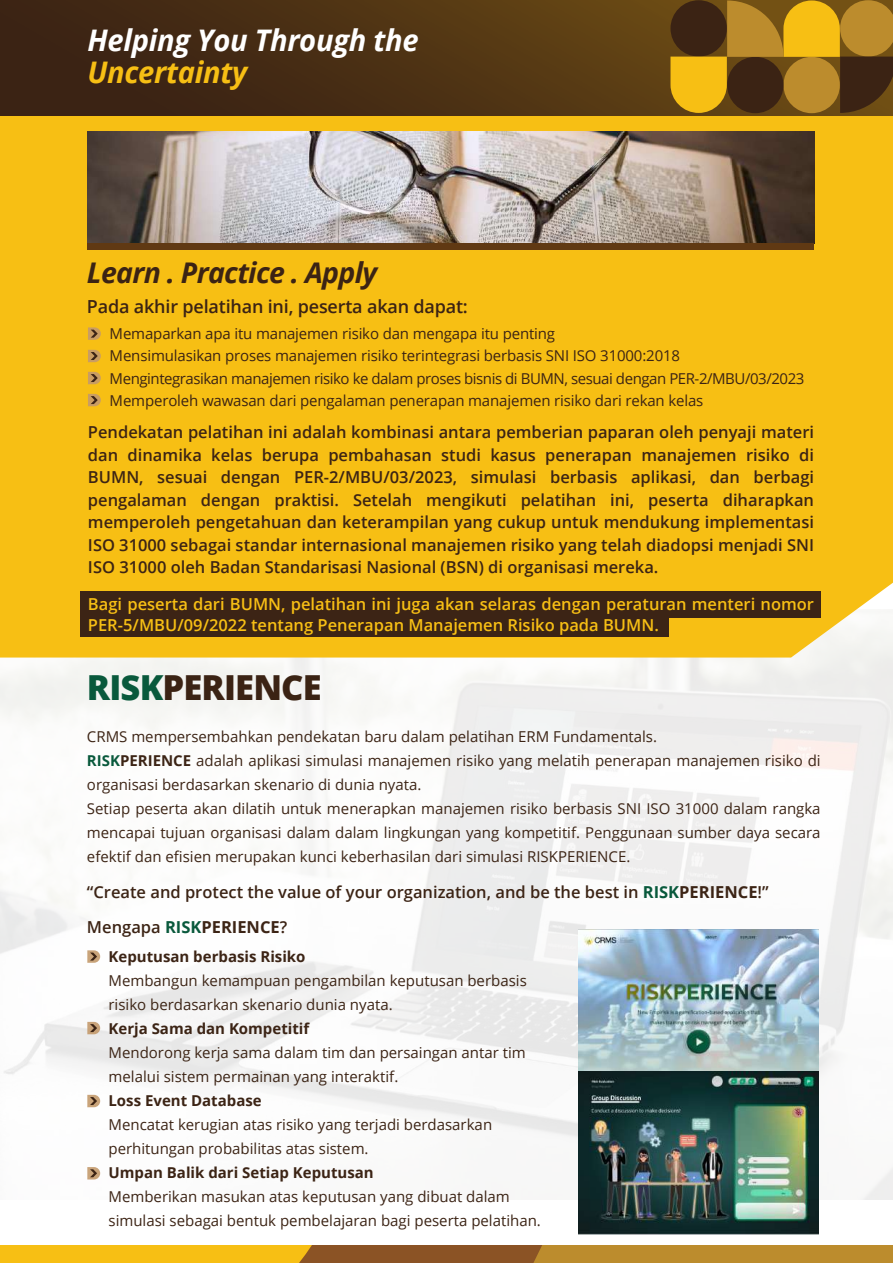
<style>
.page{position:relative;width:893px;height:1263px;background:#fff}
.page>*{position:absolute;margin:0;border:0;box-sizing:border-box;transform-origin:0 0}
.t1{font:800 34.5px "Open Sans";letter-spacing:-.025em;color:#3b2314}
.t2{font:italic 700 29.7px "Open Sans";letter-spacing:-.01em;color:#fff}
.t3{font:italic 700 29.7px "Open Sans";letter-spacing:-.01em;color:#f7bf14}
.t4{font:italic 700 28.5px "Open Sans";letter-spacing:-.025em;color:#3b2314}
.t5{font:600 18px "Open Sans";letter-spacing:-.01em;color:#3b2314}
.t6{font:600 16.5px/22.5px "Open Sans";color:#3c2415;text-align:justify}
.t7{font:600 16.5px/21px "Open Sans";color:#f7bf14}
.t8{font:15px/24px "Open Sans";color:#3c2415}
.t9{font:15px/22.5px "Open Sans";letter-spacing:-.01em;color:#3b2314}
.t10{font:700 15px "Open Sans";color:#3c2415}
.s1{color:#09593c}
.s2{font-weight:700;color:#09593c}
.s3{font-weight:700}
</style>
<div class="page">
<img style="left:0;top:657px;width:893px;height:542px">
<div style="left:0;top:116px;width:893px;height:541px;background:#f7bf14"></div>
<div style="left:0;top:0;width:893px;height:116px;background:linear-gradient(to right,#371f14,#6c4c14)"></div>
<svg style="left:670px;top:0;width:223px;height:113px;background:#946c1b"></svg>
<svg style="left:0;top:1245px;width:893px;height:18px;background:#c38e22"></svg>
<svg style="left:88px;top:327px;width:13px;height:13px"></svg>
<svg style="left:88px;top:350px;width:13px;height:12px"></svg>
<svg style="left:88px;top:372px;width:13px;height:12px"></svg>
<svg style="left:88px;top:394px;width:13px;height:12px"></svg>
<svg style="left:87px;top:950px;width:13px;height:13px"></svg>
<svg style="left:87px;top:1022px;width:13px;height:12px"></svg>
<svg style="left:87px;top:1095px;width:13px;height:12px"></svg>
<svg style="left:87px;top:1167px;width:13px;height:12px"></svg>
<img style="left:87px;top:131px;width:727px;height:112px">
<div style="left:87px;top:243px;width:727px;height:7px;background:#603913"></div>
<div style="left:81px;top:592px;width:740px;height:26px;background:#3c2415"></div>
<div style="left:81px;top:615px;width:588px;height:22px;background:#3c2415"></div>
<img style="left:579px;top:929px;width:240px;height:305px">
<h2 class="t2" style="left:87px;top:20px;width:333px">Helping You Through the</h2>
<h2 class="t3" style="left:87px;top:51px;width:162px">Uncertainty</h2>
<h3 class="t4" style="left:87px;top:252px;width:292px">Learn . Practice . Apply</h3>
<p class="t5" style="left:87px;top:294px;width:382px">Pada akhir pelatihan ini, peserta akan dapat:</p>
<p class="t9" style="left:110px;top:322px;width:696px">Memaparkan apa itu manajemen risiko dan mengapa itu penting<br>Mensimulasikan proses manajemen risiko terintegrasi berbasis SNI ISO 31000:2018<br>Mengintegrasikan manajemen risiko ke dalam proses bisnis di BUMN, sesuai dengan PER-2/MBU/03/2023<br>Memperoleh wawasan dari pengalaman penerapan manajemen risiko dari rekan kelas</p>
<p class="t6" style="left:88px;top:421px;width:728px">Pendekatan pelatihan ini adalah kombinasi antara pemberian paparan oleh penyaji materi dan dinamika kelas berupa pembahasan studi kasus penerapan manajemen risiko di BUMN, sesuai dengan PER-2/MBU/03/2023, simulasi berbasis aplikasi, dan berbagi pengalaman dengan praktisi. Setelah mengikuti pelatihan ini, peserta diharapkan memperoleh pengetahuan dan keterampilan yang cukup untuk mendukung implementasi ISO 31000 sebagai standar internasional manajemen risiko yang telah diadopsi menjadi SNI ISO 31000 oleh Badan Standarisasi Nasional (BSN) di organisasi mereka.</p>
<p class="t7" style="left:88px;top:593px;width:728px">Bagi peserta dari BUMN, pelatihan ini juga akan selaras dengan peraturan menteri nomor<br>PER-5/MBU/09/2022 tentang Penerapan Manajemen Risiko pada BUMN.</p>
<h1 class="t1" style="left:87px;top:661px;width:236px"><span class="s1">RISK</span>PERIENCE</h1>
<p class="t8" style="left:87px;top:724px;width:735px">CRMS mempersembahkan pendekatan baru dalam pelatihan ERM Fundamentals.<br><span class="s2">RISK</span><span class="s3">PERIENCE</span> adalah aplikasi simulasi manajemen risiko yang melatih penerapan manajemen risiko di organisasi berdasarkan skenario di dunia nyata.<br>Setiap peserta akan dilatih untuk menerapkan manajemen risiko berbasis SNI ISO 31000 dalam rangka mencapai tujuan organisasi dalam dalam lingkungan yang kompetitif. Penggunaan sumber daya secara efektif dan efisien merupakan kunci keberhasilan dari simulasi RISKPERIENCE.</p>
<p class="t6" style="left:87px;top:881px;width:683px">“Create and protect the value of your organization, and be the best in <span class="s2">RISK</span><span class="s3">PERIENCE</span>!”</p>
<p class="t6" style="left:87px;top:915px;width:202px">Mengapa <span class="s2">RISK</span><span class="s3">PERIENCE</span>?</p>
<p class="t10" style="left:109px;top:946px;width:199px">Keputusan berbasis Risiko</p>
<p class="t8" style="left:109px;top:968px;width:420px">Membangun kemampuan pengambilan keputusan berbasis risiko berdasarkan skenario dunia nyata.</p>
<p class="t10" style="left:109px;top:1018px;width:202px">Kerja Sama dan Kompetitif</p>
<p class="t8" style="left:109px;top:1040px;width:419px">Mendorong kerja sama dalam tim dan persaingan antar tim melalui sistem permainan yang interaktif.</p>
<p class="t10" style="left:109px;top:1090px;width:155px">Loss Event Database</p>
<p class="t8" style="left:109px;top:1112px;width:385px">Mencatat kerugian atas risiko yang terjadi berdasarkan perhitungan probabilitas atas sistem.</p>
<p class="t10" style="left:109px;top:1162px;width:267px">Umpan Balik dari Setiap Keputusan</p>
<p class="t8" style="left:109px;top:1184px;width:434px">Memberikan masukan atas keputusan yang dibuat dalam simulasi sebagai bentuk pembelajaran bagi peserta pelatihan.</p>
</div>
